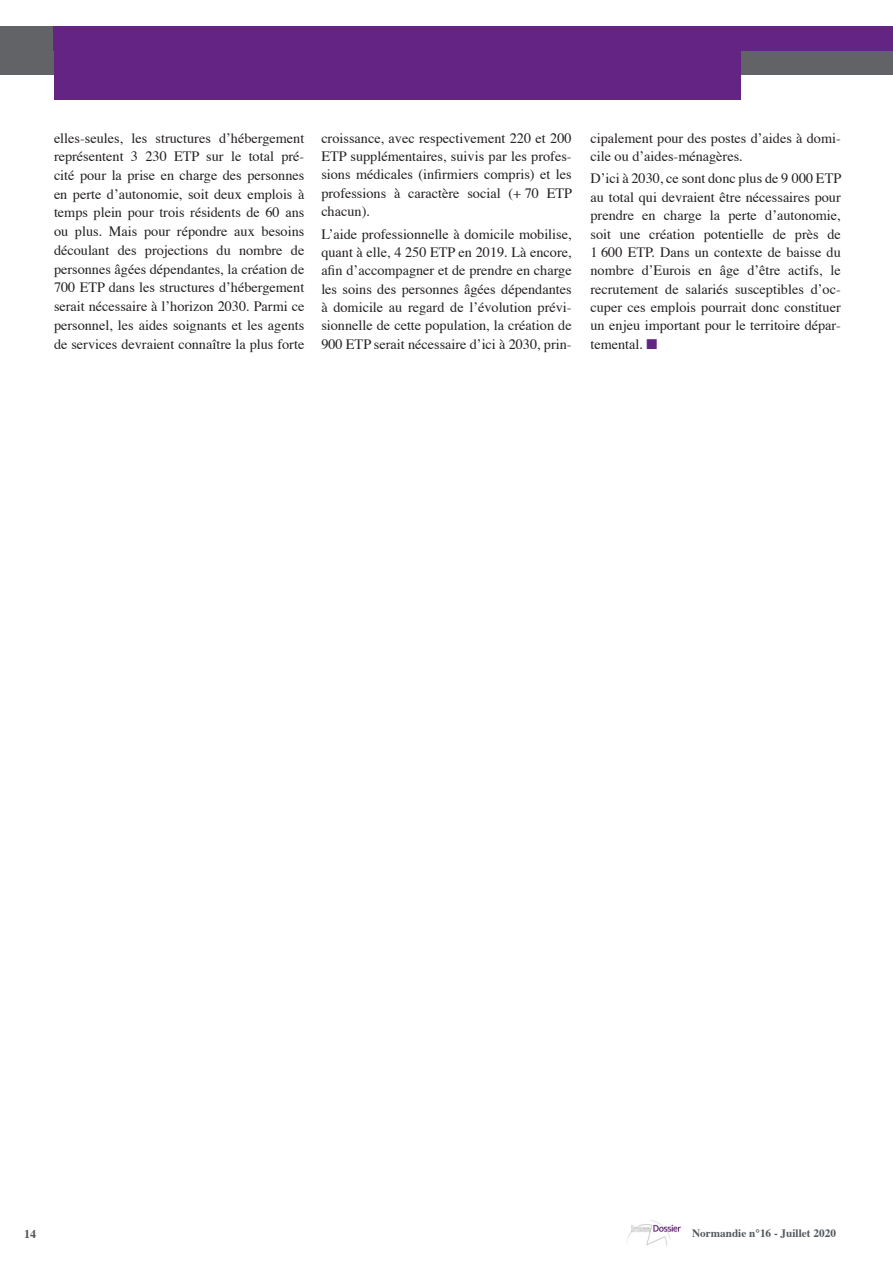
<style>
.page{position:relative;width:893px;height:1263px;background:#fff}
.page>*{position:absolute;margin:0;border:0;box-sizing:border-box;transform-origin:0 0}
.t1{font:14.25px/18.3px "Times";color:#231f20;text-align:justify}
.t2{font:700 12px "Times";color:#53585c}
.t3{font:700 11.25px "Times";color:#53585c}
.s1{color:#642483}
</style>
<div class="page">
<img style="left:627px;top:1220px;width:54px;height:26px">
<div style="left:0;top:27px;width:893px;height:48px;background:#616366"></div>
<div style="left:54px;top:27px;width:839px;height:24px;background:#642483"></div>
<div style="left:54px;top:27px;width:686px;height:73px;background:#642483"></div>
<p class="t1" style="left:54px;top:127px;width:252px;line-height:18.8px">elles-seules, les structures d’hébergement représentent 3 230 ETP sur le total pré&shy;cité pour la prise en charge des personnes en perte d’autonomie, soit deux emplois à temps plein pour trois résidents de 60 ans ou plus. Mais pour répondre aux besoins découlant des projections du nombre de personnes âgées dépendantes, la création de 700 ETP dans les structures d’hébergement serait nécessaire à l’horizon 2030. Parmi ce personnel, les aides soignants et les agents de services devraient connaître la plus forte</p>
<p class="t1" style="left:321px;top:127px;width:252px">croissance, avec respectivement 220 et 200<br>ETP supplémentaires, suivis par les profes&shy;sions médicales (infirmiers compris) et les professions à caractère social (+ 70 ETP chacun).</p>
<p class="t1" style="left:321px;top:223px;width:252px">L’aide professionnelle à domicile mobilise, quant à elle, 4 250 ETP en 2019. Là encore, afin d’accompagner et de prendre en charge les soins des personnes âgées dépendantes à domicile au regard de l’évolution prévi&shy;sionnelle de cette population, la création de 900 ETP serait nécessaire d’ici à 2030, prin-</p>
<p class="t1" style="left:590px;top:127px;width:252px">cipalement pour des postes d’aides à domi&shy;cile ou d’aides-ménagères.</p>
<p class="t1" style="left:590px;top:168px;width:252px">D’ici à 2030, ce sont donc plus de 9 000 ETP au total qui devraient être nécessaires pour prendre en charge la perte d’autonomie, soit une création potentielle de près de 1 600 ETP. Dans un contexte de baisse du nombre d’Eurois en âge d’être actifs, le recrutement de salariés susceptibles d’oc&shy;cuper ces emplois pourrait donc constituer un enjeu important pour le territoire dépar&shy;temental. <span class="s1">■</span></p>
<p class="t2" style="left:24px;top:1222px;width:13px">14</p>
<p class="t3" style="left:692px;top:1222px;width:145px">Normandie n°16 - Juillet 2020</p>
</div>
